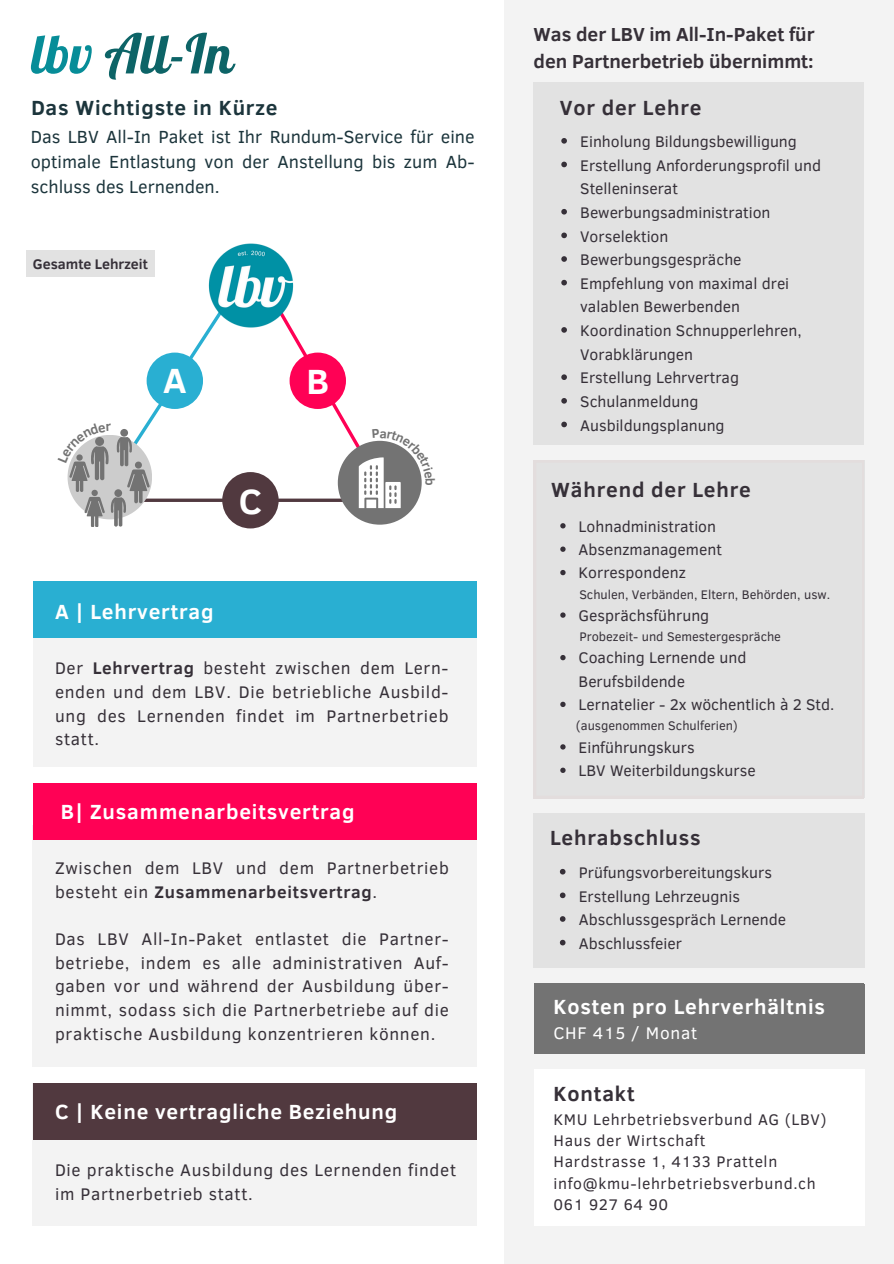
<style>
.page{position:relative;width:894px;height:1264px;background:#fff}
.page>*{position:absolute;margin:0;border:0;box-sizing:border-box;transform-origin:0 0}
.t1{font:54.3px "Lobster";color:#0d6467}
.t2{font:700 35.85px "Clear Sans";color:#fff}
.t3{font:700 21px "Clear Sans";letter-spacing:.04em;color:#fff}
.t4{font:700 21px "Clear Sans";letter-spacing:.04em;color:#363038}
.t5{font:700 21px "Clear Sans";letter-spacing:.04em;color:#1c353c}
.t6{font:700 19.35px/27px "Clear Sans";color:#363038}
.t7{font:18px/24.8px "Clear Sans";color:#1c353c;text-align:justify}
.t8{font:17.25px/23.7px "Clear Sans";letter-spacing:.04em;color:#363038}
.t9{font:17.25px "Clear Sans";letter-spacing:.04em;color:#fff}
.t10{font:15.75px/23.7px "Clear Sans";color:#363038}
.t11{font:15.75px/21.3px "Clear Sans";letter-spacing:.04em;color:#363038}
.t12{font:700 14.25px "Clear Sans";color:#363038}
.t13{font:12.75px "Clear Sans";color:#363038}
.s1{color:#078d98}
.s2{font-weight:700}
</style>
<div class="page">
<div style="left:504px;top:0;width:389px;height:1263px;background:#f3f3f3"></div>
<div style="left:534px;top:983px;width:329px;height:70px;background:#737373"></div>
<div style="left:533px;top:82px;width:330px;height:363px;background:#e2e2e2"></div>
<svg style="left:561px;top:138px;width:5px;height:6px"></svg>
<svg style="left:561px;top:162px;width:5px;height:5px"></svg>
<svg style="left:561px;top:209px;width:5px;height:5px"></svg>
<svg style="left:561px;top:232px;width:5px;height:6px"></svg>
<svg style="left:561px;top:256px;width:5px;height:6px"></svg>
<svg style="left:561px;top:280px;width:5px;height:5px"></svg>
<svg style="left:561px;top:327px;width:5px;height:6px"></svg>
<svg style="left:561px;top:374px;width:5px;height:6px"></svg>
<svg style="left:561px;top:398px;width:5px;height:5px"></svg>
<svg style="left:561px;top:421px;width:5px;height:6px"></svg>
<div style="left:534px;top:460px;width:329px;height:338px;background:#e2e2e2"></div>
<svg style="left:560px;top:523px;width:5px;height:5px"></svg>
<svg style="left:560px;top:546px;width:5px;height:6px"></svg>
<svg style="left:560px;top:570px;width:5px;height:5px"></svg>
<svg style="left:560px;top:612px;width:5px;height:5px"></svg>
<svg style="left:560px;top:655px;width:5px;height:5px"></svg>
<svg style="left:560px;top:701px;width:5px;height:6px"></svg>
<svg style="left:560px;top:744px;width:5px;height:5px"></svg>
<svg style="left:560px;top:767px;width:5px;height:6px"></svg>
<div style="left:534px;top:1069px;width:329px;height:156px;background:#fff"></div>
<div style="left:534px;top:813px;width:329px;height:154px;background:#e2e2e2"></div>
<svg style="left:559px;top:868px;width:6px;height:6px"></svg>
<svg style="left:559px;top:892px;width:6px;height:6px"></svg>
<svg style="left:559px;top:916px;width:6px;height:5px"></svg>
<svg style="left:559px;top:939px;width:6px;height:6px"></svg>
<img style="left:209px;top:243px;width:85px;height:85px">
<div style="left:222px;top:472px;width:56px;height:56px;background:#51393f;border-radius:50%"></div>
<div style="left:33px;top:1082px;width:444px;height:143px;background:#f3f3f3"></div>
<div style="left:33px;top:1082px;width:444px;height:57px;background:#51393f"></div>
<div style="left:33px;top:581px;width:443px;height:185px;background:#f3f3f3"></div>
<div style="left:33px;top:581px;width:443px;height:57px;background:#29afd2"></div>
<div style="left:33px;top:825px;width:443px;height:241px;background:#f3f3f3"></div>
<div style="left:33px;top:783px;width:443px;height:57px;background:#ff0155"></div>
<div style="left:26px;top:251px;width:129px;height:26px;background:#e2e2e2"></div>
<svg style="left:67px;top:281px;width:175px;height:246px"></svg>
<svg style="left:269px;top:297px;width:153px;height:228px"></svg>
<p class="t1" style="left:31px;top:19px;width:203px"><span class="s1">lbv</span> All-In</p>
<p class="t5" style="left:31px;top:92px;width:248px">Das Wichtigste in Kürze</p>
<p class="t7" style="left:31px;top:123px;width:445px">Das LBV All-In Paket ist Ihr Rundum-Service für eine optimale Entlastung von der Anstellung bis zum Ab&shy;schluss des Lernenden.</p>
<p class="t12" style="left:33px;top:253px;width:116px">Gesamte Lehrzeit</p>
<p class="t2" style="left:163px;top:354px;width:25px">A</p>
<p class="t2" style="left:239px;top:475px;width:25px">C</p>
<p class="t3" style="left:55px;top:596px;width:160px">A | Lehrvertrag</p>
<p class="t2" style="left:306px;top:355px;width:24px">B</p>
<p class="t8" style="left:55px;top:655px;width:395px;text-align:justify">Der <span class="s2">Lehrvertrag</span> besteht zwischen dem Lern&shy;enden und dem LBV. Die betriebliche Ausbild&shy;ung des Lernenden findet im Partnerbetrieb statt.</p>
<p class="t3" style="left:61px;top:796px;width:295px">B| Zusammenarbeitsvertrag</p>
<p class="t8" style="left:55px;top:855px;width:395px">Zwischen dem LBV und dem Partnerbetrieb besteht ein <span class="s2">Zusammenarbeitsvertrag</span>.</p>
<p class="t8" style="left:55px;top:926px;width:395px;text-align:justify">Das LBV All-In-Paket entlastet die Partner&shy;betriebe, indem es alle administrativen Auf&shy;gaben vor und während der Ausbildung über&shy;nimmt, sodass sich die Partnerbetriebe auf die praktische Ausbildung konzentrieren können.</p>
<p class="t3" style="left:55px;top:1095px;width:344px">C | Keine vertragliche Beziehung</p>
<p class="t8" style="left:55px;top:1157px;width:402px">Die praktische Ausbildung des Lernenden findet im Partnerbetrieb statt.</p>
<h2 class="t6" style="left:533px;top:20px;width:282px">Was der LBV im All-In-Paket für den Partnerbetrieb übernimmt:</h2>
<p class="t4" style="left:559px;top:92px;width:143px">Vor der Lehre</p>
<h2 class="t10" style="left:580px;top:129px;width:218px">Einholung Bildungsbewilligung</h2>
<p class="t10" style="left:580px;top:152px;width:242px">Erstellung Anforderungsprofil und<br>Stelleninserat</p>
<p class="t10" style="left:580px;top:200px;width:192px">Bewerbungsadministration</p>
<h5 class="t10" style="left:580px;top:223px;width:90px">Vorselektion</h5>
<p class="t10" style="left:580px;top:247px;width:163px">Bewerbungsgespräche</p>
<p class="t10" style="left:580px;top:271px;width:210px">Empfehlung von maximal drei valablen Bewerbenden</p>
<p class="t10" style="left:580px;top:318px;width:223px">Koordination Schnupperlehren,<br>Vorabklärungen</p>
<p class="t10" style="left:580px;top:365px;width:160px">Erstellung Lehrvertrag</p>
<p class="t10" style="left:580px;top:389px;width:120px">Schulanmeldung</p>
<p class="t10" style="left:580px;top:412px;width:146px">Ausbildungsplanung</p>
<h4 class="t4" style="left:551px;top:474px;width:201px">Während der Lehre</h4>
<p class="t10" style="left:578px;top:513px;width:139px">Lohnadministration</p>
<p class="t10" style="left:578px;top:537px;width:145px">Absenzmanagement</p>
<p class="t10" style="left:578px;top:560px;width:109px">Korrespondenz</p>
<p class="t13" style="left:579px;top:585px;width:252px">Schulen, Verbänden, Eltern, Behörden, usw.</p>
<p class="t10" style="left:578px;top:602px;width:132px">Gesprächsführung</p>
<p class="t13" style="left:579px;top:627px;width:203px">Probezeit- und Semestergespräche</p>
<p class="t10" style="left:578px;top:645px;width:169px">Coaching Lernende und<br>Berufsbildende</p>
<p class="t10" style="left:578px;top:692px;width:257px">Lernatelier - 2x wöchentlich à 2 Std.</p>
<h2 class="t13" style="left:575px;top:716px;width:163px">(ausgenommen Schulferien)</h2>
<h4 class="t10" style="left:578px;top:734px;width:118px">Einführungskurs</h4>
<h2 class="t10" style="left:578px;top:758px;width:179px">LBV Weiterbildungskurse</h2>
<p class="t4" style="left:550px;top:822px;width:152px">Lehrabschluss</p>
<h2 class="t10" style="left:578px;top:859px;width:195px">Prüfungsvorbereitungskurs</h2>
<h2 class="t10" style="left:578px;top:883px;width:163px">Erstellung Lehrzeugnis</h2>
<p class="t10" style="left:578px;top:907px;width:209px">Abschlussgespräch Lernende</p>
<p class="t10" style="left:578px;top:930px;width:105px">Abschlussfeier</p>
<h1 class="t3" style="left:553px;top:991px;width:273px">Kosten pro Lehrverhältnis</h1>
<h1 class="t9" style="left:553px;top:1020px;width:145px">CHF 415 / Monat</h1>
<h4 class="t4" style="left:553px;top:1078px;width:82px">Kontakt</h4>
<h4 class="t11" style="left:553px;top:1107px;width:274px">KMU Lehrbetriebsverbund AG (LBV)<br>Haus der Wirtschaft<br>Hardstrasse 1, 4133 Pratteln info@kmu-lehrbetriebsverbund.ch<br>061 927 64 90</h4>
</div>
